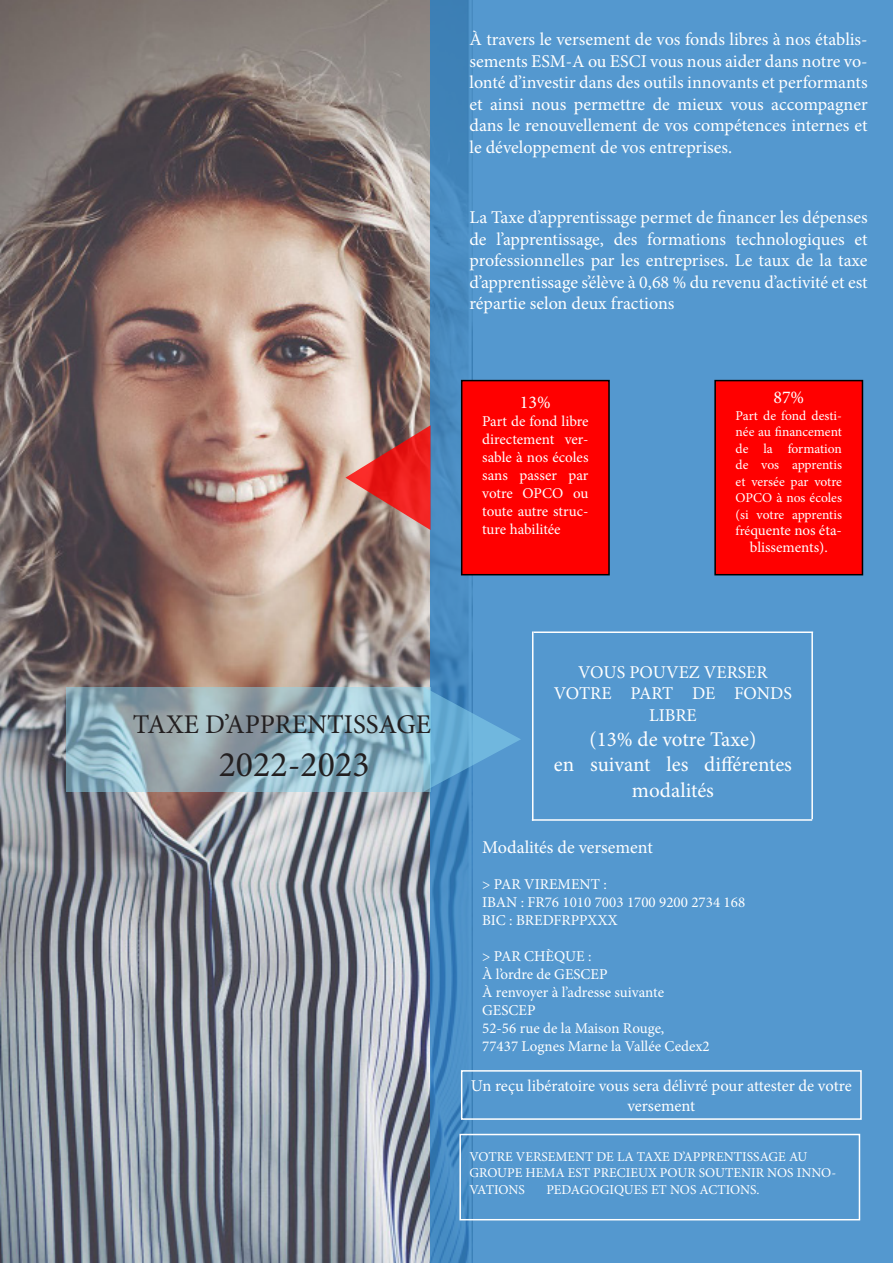
<style>
.page{position:relative;width:893px;height:1263px;background:#fff}
.page>*{position:absolute;margin:0;border:0;box-sizing:border-box;transform-origin:0 0}
.t1{font:36px "Minion Pro";color:#231f20}
.t2{font:27px "Minion Pro";color:#231f20}
.t3{font:21px/25.2px "Minion Pro";color:#fff;text-align:center}
.t4{font:18px/21.6px "Minion Pro";color:#fff;text-align:justify}
.t5{font:16.5px/19.8px "Minion Pro";color:#fff;text-align:center}
.t6{font:15px/18px "Minion Pro";color:#fff}
.t7{font:13.5px/16.5px "Minion Pro";color:#fff;text-align:justify}
.s1{font-size:13.5px}
</style>
<div class="page">
<img style="left:0;top:0;width:431px;height:1263px">
<div style="left:431px;top:0;width:462px;height:1263px;background:#5498cf"></div>
<svg style="left:345px;top:425px;width:86px;height:105px;background:#cb5b55"></svg>
<svg style="left:66px;top:687px;width:357px;height:105px;background:#93b0bb"></svg>
<svg style="left:423px;top:687px;width:98px;height:105px"></svg>
<div style="left:462px;top:381px;width:147px;height:194px;background:#f00"></div>
<div style="left:461px;top:380px;width:149px;height:195px;border:2px solid #000"></div>
<div style="left:715px;top:381px;width:147px;height:194px;background:#f00"></div>
<div style="left:714px;top:380px;width:149px;height:195px;border:2px solid #000"></div>
<hr style="left:533px;top:631px;width:280px;height:2px;background:#fff">
<hr style="left:811px;top:632px;width:2px;height:187px;background:#fff">
<hr style="left:532px;top:819px;width:280px;height:2px;background:#fff">
<hr style="left:532px;top:631px;width:1px;height:190px;background:#fff">
<div style="left:461px;top:1070px;width:401px;height:50px;border:2px solid #fff"></div>
<div style="left:459px;top:1134px;width:401px;height:86px;border:2px solid #fff"></div>
<p class="t4" style="left:469px;top:29px;width:400px">À travers le versement de vos fonds libres à nos établis&shy;sements ESM-A ou ESCI vous nous aider dans notre vo&shy;lonté d’investir dans des outils innovants et performants et ainsi nous permettre de mieux vous accompagner dans le renouvellement de vos compétences internes et le développement de vos entreprises.</p>
<p class="t4" style="left:469px;top:207px;width:400px">La Taxe d’apprentissage permet de financer les dépenses de l’apprentissage, des formations technologiques et professionnelles par les entreprises. Le taux de la taxe d’apprentissage s’élève à 0,68 % du revenu d’activité et est répartie selon deux fractions</p>
<p class="t4" style="left:520px;top:392px;width:32px">13%</p>
<p class="t6" style="left:482px;top:413px;width:108px;text-align:justify">Part de fond libre directement ver&shy;sable à nos écoles sans passer par votre OPCO ou toute autre struc&shy;ture habilitée</p>
<p class="t4" style="left:773px;top:387px;width:32px">87%</p>
<p class="t7" style="left:736px;top:407px;width:108px">Part de fond desti&shy;née au financement de la formation de vos apprentis et versée par votre OPCO à nos écoles (si votre apprentis</p>
<p class="t6" style="left:736px;top:523px;width:108px;line-height:16.5px;text-align:center"><span class="s1">fré</span>quente nos éta&shy;blissements).</p>
<h2 class="t2" style="left:133px;top:711px;width:300px">TAXE D’APPRENTISSAGE</h2>
<h1 class="t1" style="left:219px;top:747px;width:153px">2022-2023</h1>
<p class="t4" style="left:554px;top:662px;width:240px;text-align:center">VOUS POUVEZ VERSER<br>VOTRE PART DE FONDS<br>LIBRE</p>
<p class="t3" style="left:554px;top:728px;width:240px">(13% de votre Taxe)<br>en suivant les différentes modalités</p>
<p class="t4" style="left:482px;top:837px;width:172px">Modalités de versement</p>
<p class="t6" style="left:482px;top:876px;width:264px">&gt; PAR VIREMENT :<br>IBAN : FR76 1010 7003 1700 9200 2734 168<br>BIC : BREDFRPPXXX</p>
<p class="t6" style="left:482px;top:948px;width:229px">&gt; PAR CHÈQUE :<br>À l’ordre de GESCEP<br>À renvoyer à l’adresse suivante<br>GESCEP<br>52-56 rue de la Maison Rouge,<br>77437 Lognes Marne la Vallée Cedex2</p>
<p class="t5" style="left:471px;top:1076px;width:382px">Un reçu libératoire vous sera délivré pour attester de votre versement</p>
<p class="t7" style="left:469px;top:1149px;width:368px;text-align:left">VOTRE VERSEMENT DE LA TAXE D’APPRENTISSAGE AU<br>GROUPE HEMA EST PRECIEUX POUR SOUTENIR NOS INNO-<br>VATIONS</p>
<p class="t7" style="left:546px;top:1182px;width:215px">PEDAGOGIQUES ET NOS ACTIONS.</p>
</div>
